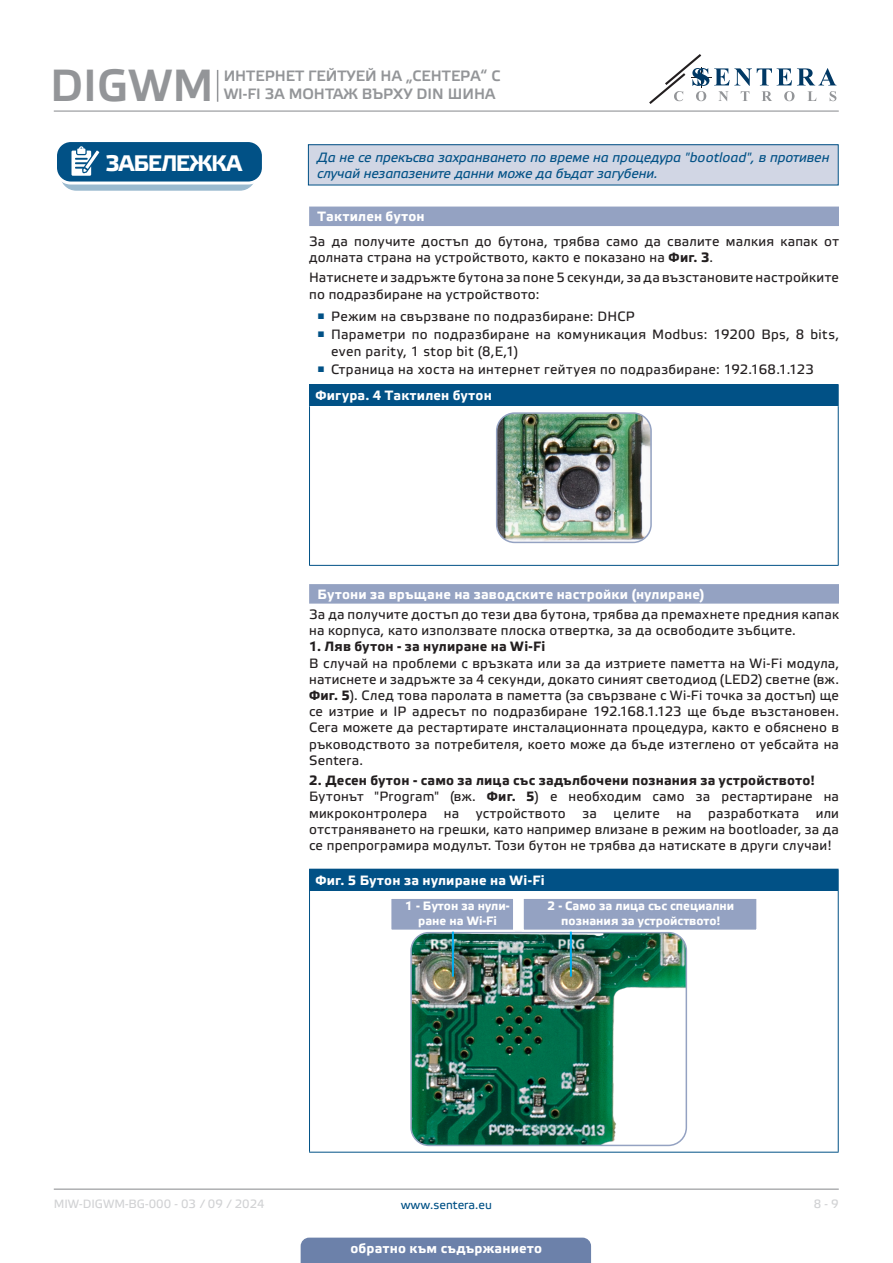
<style>
.page{position:relative;width:893px;height:1263px;background:#fff}
.page>*{position:absolute;margin:0;border:0;box-sizing:border-box;transform-origin:0 0}
.t1{font:45px "Etelka Medium Pro";color:#939598}
.t2{font:700 22.5px "Etelka Text Pro";letter-spacing:-.04em;color:#fff}
.t3{font:15px/18px "Etelka Medium Pro";color:#939598}
.body{font:13.5px/16.2px "Etelka Text Pro";letter-spacing:.025em;color:#231f20}
.attention{font:italic 13.5px/16.2px "Etelka Text Pro";letter-spacing:-.005em;color:#015186}
.body-2{font:700 13.5px "Etelka Text Pro";letter-spacing:.015em;color:#231f20}
.Number-roman{font:700 13.5px "Etelka Text Pro";letter-spacing:.015em;color:#fff}
.table_text{font:700 13.5px "Etelka Text Pro";letter-spacing:.015em;color:#fff}
.t4{font:700 12.15px/14.5px "Etelka Text Pro";color:#fff;text-align:center}
.t5{font:12px "Etelka Text Pro";color:#d1d2d4}
.t6{font:12px "Etelka Text Pro";color:#015186}
.s1{font-weight:700}
</style>
<div class="page">
<hr style="left:54px;top:111px;width:785px;height:1px;background:#939598">
<hr style="left:54px;top:1188px;width:785px;height:2px;background:#939598">
<svg style="left:649px;top:54px;width:187px;height:50px"></svg>
<div style="left:301px;top:1237px;width:290px;height:26px;background:#6c81aa"></div>
<hr style="left:217px;top:70px;width:1px;height:32px;background:#939598">
<div style="left:309px;top:207px;width:530px;height:19px;background:#94a2c2"></div>
<div style="left:309px;top:584px;width:530px;height:20px;background:#94a2c2"></div>
<div style="left:61px;top:148px;width:194px;height:42px;background:#9abacf;border-radius:15px"></div>
<div style="left:60px;top:147px;width:196px;height:44px;border:1px solid #015186;border-radius:15px"></div>
<div style="left:56px;top:141px;width:207px;height:42px;background:#015186;border-radius:15px"></div>
<div style="left:54px;top:139px;width:211px;height:46px;border:3px solid #fff;border-radius:15px"></div>
<svg style="left:71px;top:146px;width:34px;height:38px"></svg>
<div style="left:308px;top:145px;width:530px;height:40px;background:#d1d6e4"></div>
<div style="left:308px;top:144px;width:531px;height:41px;border:1px solid #015186"></div>
<div style="left:309px;top:385px;width:529px;height:21px;background:#015186"></div>
<hr style="left:309px;top:384px;width:530px;height:1px;background:#015186">
<svg style="left:838px;top:385px;width:1px;height:21px"></svg>
<hr style="left:309px;top:406px;width:1px;height:159px;background:#015186">
<hr style="left:838px;top:406px;width:1px;height:159px;background:#015186">
<hr style="left:309px;top:565px;width:530px;height:1px;background:#015186">
<img style="left:497px;top:415px;width:152px;height:127px">
<div style="left:496px;top:412px;width:156px;height:131px;border:2px solid #94a2c2;border-radius:18px"></div>
<div style="left:309px;top:869px;width:529px;height:22px;background:#015186"></div>
<svg style="left:838px;top:869px;width:1px;height:22px"></svg>
<hr style="left:309px;top:891px;width:1px;height:261px;background:#015186">
<hr style="left:838px;top:891px;width:1px;height:261px;background:#015186">
<hr style="left:309px;top:1152px;width:530px;height:1px;background:#015186">
<img style="left:413px;top:933px;width:273px;height:212px">
<div style="left:410px;top:932px;width:277px;height:214px;border:2px solid #94a2c2;border-radius:18px"></div>
<hr style="left:452px;top:920px;width:2px;height:56px;background:#00aeef">
<hr style="left:570px;top:920px;width:2px;height:56px;background:#00aeef">
<svg style="left:391px;top:899px;width:366px;height:34px;background:#9facc8"></svg>
<h1 class="t1" style="left:50px;top:61px;width:165px">DIGWM</h1>
<p class="t3" style="left:224px;top:67px;width:278px">ИНТЕРНЕТ ГЕЙТУЕЙ НА „СЕНТЕРА“ С<br>WI-FI ЗА МОНТАЖ ВЪРХУ DIN ШИНА</p>
<p class="t2" style="left:105px;top:151px;width:138px">ЗАБЕЛЕЖКА</p>
<p class="attention" style="left:317px;top:150px;width:514px">Да не се прекъсва захранването по време на процедура "bootload", в противен случай незапазените данни може да бъдат загубени.</p>
<p class="Number-roman" style="left:318px;top:209px;width:109px">Тактилен бутон</p>
<p class="body" style="left:309px;top:234px;width:531px">За да получите достъп до бутона, трябва само да свалите малкия капак от долната страна на устройството, както е показано на <span class="s1">Фиг. 3</span>.</p>
<p class="body" style="left:309px;top:270px;width:531px">Натиснете и задръжте бутона за поне 5 секунди, за да възстановите настройките по подразбиране на устройството:</p>
<p class="body" style="left:318px;top:309px;width:319px"><sup>■</sup> Режим на свързване по подразбиране: DHCP</p>
<p class="body" style="left:331px;top:327px;width:509px;text-indent:-13px"><sup>■</sup> Параметри по подразбиране на комуникация Modbus: 19200 Bps, 8 bits, even parity, 1 stop bit (8,E,1)</p>
<p class="body" style="left:318px;top:362px;width:498px"><sup>■</sup> Страница на хоста на интернет гейтуея по подразбиране: 192.168.1.123</p>
<p class="table_text" style="left:315px;top:388px;width:178px">Фигура. 4 Тактилен бутон</p>
<p class="Number-roman" style="left:318px;top:586px;width:388px">Бутони за връщане на заводските настройки (нулиране)</p>
<p class="body" style="left:309px;top:607px;width:531px">За да получите достъп до тези два бутона, трябва да премахнете предния капак на корпуса, като използвате плоска отвертка, за да освободите зъбците.</p>
<p class="body-2" style="left:309px;top:639px;width:238px">1. Ляв бутон - за нулиране на Wi-Fi</p>
<p class="body" style="left:309px;top:656px;width:531px;text-align:justify">В случай на проблеми с връзката или за да изтриете паметта на Wi-Fi модула, натиснете и задръжте за 4 секунди, докато синият светодиод (LED2) светне (вж.<br><span class="s1">Фиг. 5</span>). След това паролата в паметта (за свързване с Wi-Fi точка за достъп) ще се изтрие и IP адресът по подразбиране 192.168.1.123 ще бъде възстановен.<br>Сега можете да рестартирате инсталационната процедура, както е обяснено в ръководството за потребителя, което може да бъде изтеглено от уебсайта на Sentera.</p>
<p class="body-2" style="left:309px;top:773px;width:507px">2. Десен бутон - само за лица със задълбочени познания за устройството!</p>
<p class="body" style="left:309px;top:789px;width:531px;text-align:justify">Бутонът "Program" (вж. <span class="s1">Фиг. 5</span>) е необходим само за рестартиране на микроконтролера на устройството за целите на разработката или отстраняването на грешки, като например влизане в режим на bootloader, за да се препрограмира модулът. Този бутон не трябва да натискате в други случаи!</p>
<p class="table_text" style="left:315px;top:873px;width:231px">Фиг. 5 Бутон за нулиране на Wi-Fi</p>
<p class="t4" style="left:405px;top:899px;width:106px">1 - Бутон за нули&shy;ране на Wi-Fi</p>
<p class="t4" style="left:548px;top:899px;width:188px">2 - Само за лица със специални познания за устройството!</p>
<p class="t5" style="left:54px;top:1197px;width:212px">MIW-DIGWM-BG-000 - 03 / 09 / 2024</p>
<p class="t6" style="left:401px;top:1198px;width:93px">www.sentera.eu</p>
<p class="t5" style="left:814px;top:1197px;width:27px">8 - 9</p>
<p class="Number-roman" style="left:350px;top:1240px;width:193px">обратно към съдържанието</p>
</div>
